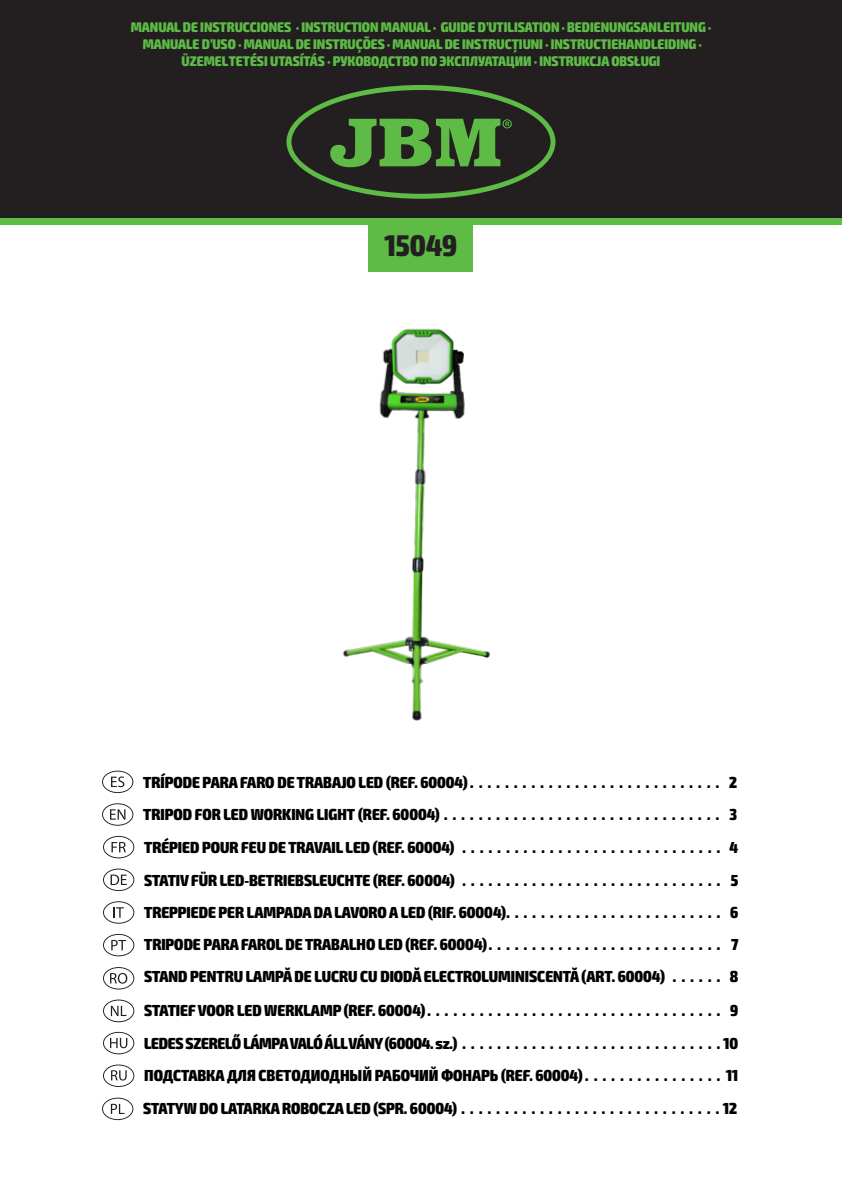
<style>
.page{position:relative;width:842px;height:1191px;background:#fff}
.page>*{position:absolute;margin:0;border:0;box-sizing:border-box;transform-origin:0 0}
.ÍNDEX{font:800 condensed 30px "Exo 2";color:#231f20}
.ÍNDEX-2{font:900 condensed 16px "Exo 2";color:#000}
.ÍNDEX-3{font:900 condensed 16px "Exo 2";letter-spacing:-.02em;color:#000}
.ÍNDEX-4{font:900 condensed 14px "Exo 2";color:#5dbb46}
</style>
<div class="page">
<img style="left:343px;top:328px;width:147px;height:393px">
<svg style="left:102px;top:1097px;width:31px;height:23px"></svg>
<svg style="left:102px;top:770px;width:31px;height:23px"></svg>
<svg style="left:103px;top:934px;width:31px;height:22px"></svg>
<svg style="left:103px;top:1031px;width:31px;height:23px"></svg>
<svg style="left:103px;top:836px;width:31px;height:22px"></svg>
<svg style="left:102px;top:803px;width:31px;height:22px"></svg>
<svg style="left:103px;top:868px;width:31px;height:23px"></svg>
<svg style="left:103px;top:967px;width:31px;height:22px"></svg>
<svg style="left:103px;top:1064px;width:31px;height:23px"></svg>
<svg style="left:103px;top:901px;width:31px;height:22px"></svg>
<svg style="left:103px;top:999px;width:31px;height:23px"></svg>
<div style="left:369px;top:218px;width:104px;height:54px;background:#5dbb46"></div>
<div style="left:0;top:0;width:842px;height:221px;background:#231f20"></div>
<svg style="left:286px;top:85px;width:269px;height:114px"></svg>
<div style="left:0;top:218px;width:842px;height:7px;background:#5dbb46"></div>
<p class="ÍNDEX-4" style="left:131px;top:19px;width:582px">MANUAL DE INSTRUCCIONES · INSTRUCTION MANUAL · GUIDE D’UTILISATION · BEDIENUNGSANLEITUNG ·</p>
<p class="ÍNDEX-4" style="left:143px;top:36px;width:560px">MANUALE D’USO · MANUAL DE INSTRUÇÕES · MANUAL DE INSTRUCŢIUNI · INSTRUCTIEHANDLEIDING ·</p>
<p class="ÍNDEX-4" style="left:182px;top:52px;width:480px">ÜZEMELTETÉSI UTASÍTÁS · РУКОВОДСТВО ПО ЭКСПЛУАТАЦИИ · INSTRUKCJA OBSŁUGI</p>
<p class="ÍNDEX" style="left:385px;top:227px;width:74px">15049</p>
<p class="ÍNDEX-2" style="left:143px;top:772px;width:329px">TRÍPODE PARA FARO DE TRABAJO LED (REF. 60004) ..............................</p>
<p class="ÍNDEX-2" style="left:729px;top:772px;width:9px">2</p>
<p class="ÍNDEX-2" style="left:143px;top:804px;width:301px">TRIPOD FOR LED WORKING LIGHT (REF. 60004) ................................</p>
<p class="ÍNDEX-2" style="left:730px;top:804px;width:9px">3</p>
<p class="ÍNDEX-2" style="left:144px;top:838px;width:317px">TRÉPIED POUR FEU DE TRAVAIL LED (REF. 60004) ..............................</p>
<p class="ÍNDEX-2" style="left:729px;top:838px;width:10px">4</p>
<p class="ÍNDEX-2" style="left:144px;top:870px;width:317px">STATIV FÜR LED-BETRIEBSLEUCHTE (REF. 60004) ..............................</p>
<p class="ÍNDEX-2" style="left:731px;top:870px;width:9px">5</p>
<p class="ÍNDEX-2" style="left:144px;top:902px;width:596px">TREPPIEDE PER LAMPADA DA LAVORO A LED (RIF. 60004) . . . . . . . . . . . . . . . . . . . . . . . . . 6</p>
<p class="ÍNDEX-2" style="left:144px;top:935px;width:596px">TRIPODE PARA FAROL DE TRABALHO LED (REF. 60004) . . . . . . . . . . . . . . . . . . . . . . . . . . . 7</p>
<p class="ÍNDEX-2" style="left:144px;top:967px;width:527px">STAND PENTRU LAMPĂ DE LUCRU CU DIODĂ ELECTROLUMINISCENTĂ (ART. 60004) .......</p>
<p class="ÍNDEX-2" style="left:730px;top:967px;width:10px">8</p>
<p class="ÍNDEX-2" style="left:144px;top:1000px;width:596px">STATIEF VOOR LED WERKLAMP (REF. 60004) .................................. 9</p>
<p class="ÍNDEX-3" style="left:144px;top:1033px;width:317px">LEDES SZERELŐ LÁMPA VALÓ ÁLLVÁNY (60004. sz.) ..............................</p>
<p class="ÍNDEX-2" style="left:723px;top:1033px;width:16px">10</p>
<p class="ÍNDEX-2" style="left:144px;top:1065px;width:443px">ПОДСТАВКА ДЛЯ СВЕТОДИОДНЫЙ РАБОЧИЙ ФОНАРЬ (REF. 60004) ................</p>
<p class="ÍNDEX-2" style="left:726px;top:1065px;width:14px">11</p>
<p class="ÍNDEX-2" style="left:143px;top:1098px;width:318px">STATYW DO LATARKA ROBOCZA LED (SPR. 60004) ..............................</p>
<p class="ÍNDEX-2" style="left:723px;top:1098px;width:16px">12</p>
</div>
